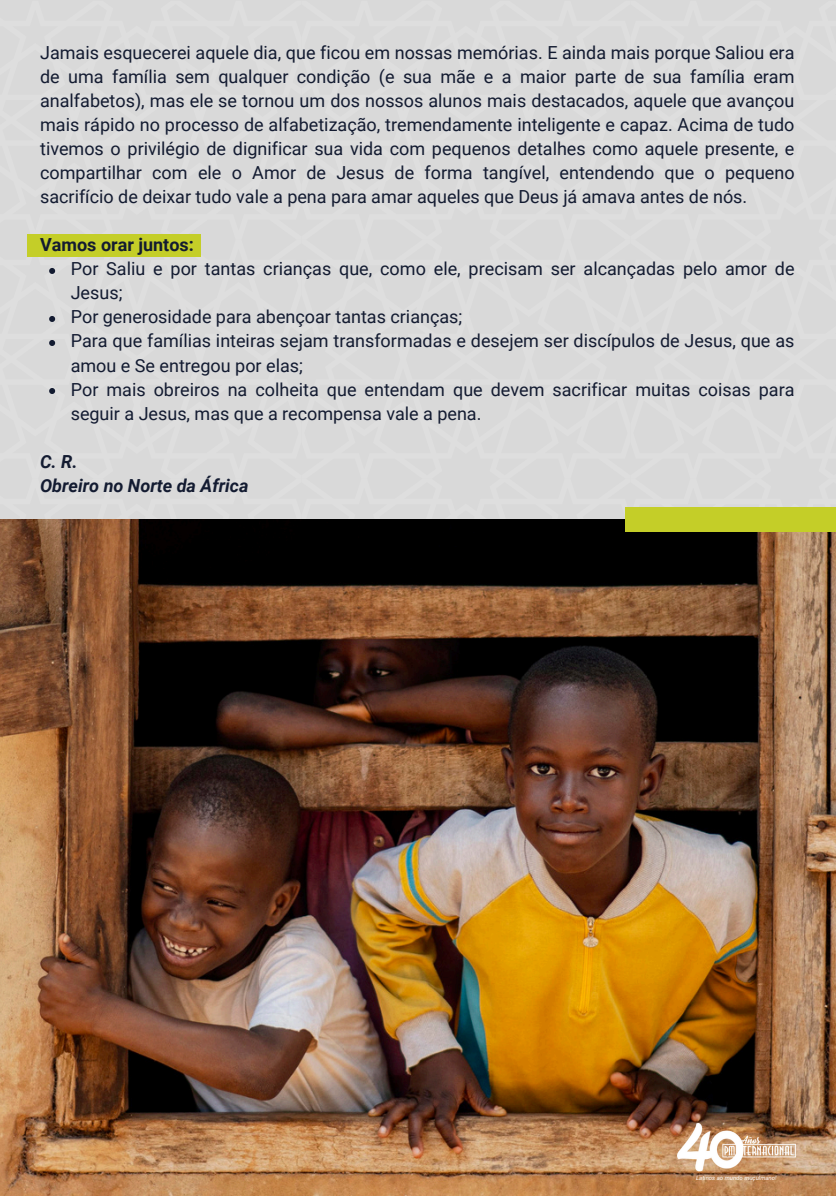
<style>
.page{position:relative;width:836px;height:1196px;background:#fff}
.page>*{position:absolute;margin:0;border:0;box-sizing:border-box;transform-origin:0 0}
.t1{font:18px/24px "Roboto";color:#131b31}
.t2{font:italic 700 18px/24px "Roboto";color:#131b31}
.t3{font:700 18px "Roboto";color:#131b31}
.t4{font:italic 6px "Roboto";color:#fff}
</style>
<div class="page">
<div style="left:630px;top:1px;width:206px;height:239px;background:#d9d9d9"></div>
<div style="left:630px;top:240px;width:206px;height:239px;background:#d9d9d9"></div>
<div style="left:630px;top:479px;width:206px;height:28px;background:#d9d9d9"></div>
<div style="left:301px;top:1px;width:329px;height:239px;background:#d9d9d9"></div>
<div style="left:301px;top:240px;width:329px;height:239px;background:#d9d9d9"></div>
<div style="left:301px;top:479px;width:329px;height:41px;background:#d9d9d9"></div>
<div style="left:0;top:1px;width:301px;height:239px;background:#d9d9d9"></div>
<div style="left:0;top:240px;width:301px;height:239px;background:#d9d9d9"></div>
<div style="left:0;top:479px;width:301px;height:41px;background:#d9d9d9"></div>
<img style="left:0;top:520px;width:836px;height:675px">
<div style="left:27px;top:234px;width:174px;height:23px;background:#c4ce28"></div>
<div style="left:625px;top:507px;width:211px;height:25px;background:#c4ce28"></div>
<svg style="left:49px;top:268px;width:6px;height:6px"></svg>
<svg style="left:49px;top:316px;width:6px;height:6px"></svg>
<svg style="left:49px;top:340px;width:6px;height:6px"></svg>
<svg style="left:49px;top:388px;width:6px;height:6px"></svg>
<img style="left:677px;top:1123px;width:118px;height:51px">
<p class="t1" style="left:40px;top:41px;width:756px;text-align:justify">Jamais esquecerei aquele dia, que ficou em nossas memórias. E ainda mais porque Saliou era de uma família sem qualquer condição (e sua mãe e a maior parte de sua família eram analfabetos), mas ele se tornou um dos nossos alunos mais destacados, aquele que avançou mais rápido no processo de alfabetização, tremendamente inteligente e capaz. Acima de tudo tivemos o privilégio de dignificar sua vida com pequenos detalhes como aquele presente, e compartilhar com ele o Amor de Jesus de forma tangível, entendendo que o pequeno sacrifício de deixar tudo vale a pena para amar aqueles que Deus já amava antes de nós.</p>
<h1 class="t3" style="left:40px;top:235px;width:155px">Vamos orar juntos:</h1>
<p class="t1" style="left:71px;top:257px;width:725px">Por Saliu e por tantas crianças que, como ele, precisam ser alcançadas pelo amor de<br>Jesus;</p>
<p class="t1" style="left:71px;top:305px;width:393px">Por generosidade para abençoar tantas crianças;</p>
<p class="t1" style="left:71px;top:329px;width:725px">Para que famílias inteiras sejam transformadas e desejem ser discípulos de Jesus, que as amou e Se entregou por elas;</p>
<p class="t1" style="left:71px;top:377px;width:725px">Por mais obreiros na colheita que entendam que devem sacrificar muitas coisas para seguir a Jesus, mas que a recompensa vale a pena.</p>
<h1 class="t2" style="left:40px;top:449px;width:210px">C. R.<br>Obreiro no Norte da África</h1>
<p class="t4" style="left:696px;top:1174px;width:82px">Latinos ao mundo muçulmano!</p>
</div>
